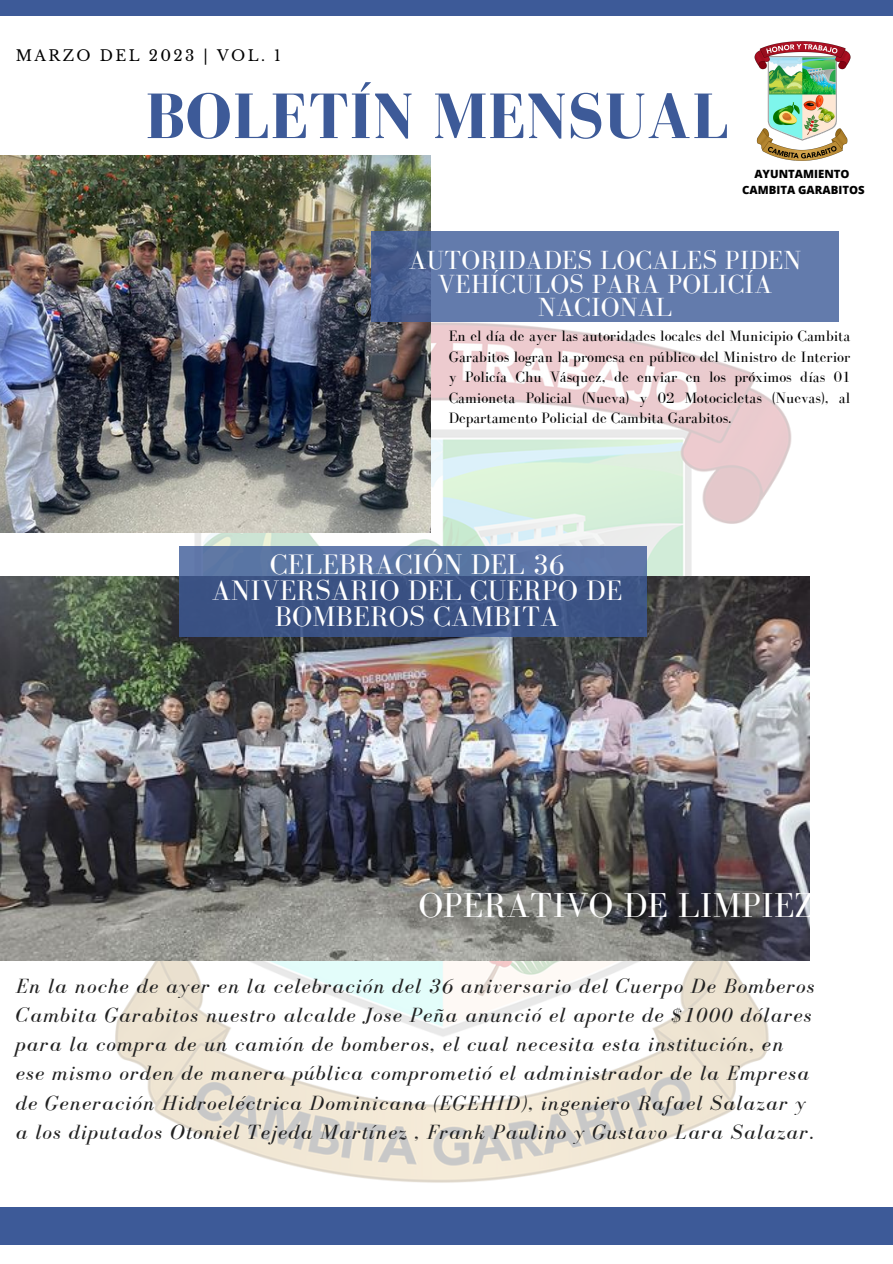
<style>
.page{position:relative;width:893px;height:1264px;background:#fff}
.page>*{position:absolute;margin:0;border:0;box-sizing:border-box;transform-origin:0 0}
.t1{font:700 65.85px "Bodoni FLF";letter-spacing:.01em;color:#3d5a98}
.t2{font:35.55px "Bodoni FLF";letter-spacing:.01em;color:#fff}
.t3{font:28.95px/25.8px "Bodoni FLF";letter-spacing:.01em;color:#fff;text-align:center}
.t4{font:27px/23.5px "Bodoni FLF";letter-spacing:.01em;color:#fff;text-align:center}
.t5{font:italic 21.15px/29.2px "Bodoni FLF";letter-spacing:.06em;color:#222}
.t6{font:15.45px/20.4px "Bodoni FLF";color:#000;text-align:justify}
.t7{font:15px "Libre Baskerville";letter-spacing:.16em;color:#000}
.t8{font:800 11.4px/15.8px "Open Sans";color:#000;text-align:center}
</style>
<div class="page">
<div style="left:0;top:1207px;width:892px;height:37px;background:#3d5a98"></div>
<div style="left:0;top:0;width:892px;height:16px;background:#3d5a98"></div>
<img style="left:92px;top:321px;width:711px;height:862px">
<img style="left:0;top:155px;width:431px;height:377px">
<svg style="left:371px;top:232px;width:468px;height:89px;background:#5f77a8"></svg>
<img style="left:0;top:576px;width:809px;height:384px">
<svg style="left:179px;top:546px;width:467px;height:90px;background:#465e8f"></svg>
<img style="left:754px;top:41px;width:97px;height:120px">
<p class="t7" style="left:16px;top:46px;width:266px">MARZO DEL 2023 | VOL. 1</p>
<h1 class="t1" style="left:145px;top:80px;width:585px">BOLETÍN MENSUAL</h1>
<p class="t8" style="left:742px;top:166px;width:124px">AYUNTAMIENTO<br>CAMBITA GARABITOS</p>
<p class="t4" style="left:409px;top:248px;width:394px">AUTORIDADES LOCALES PIDEN<br>VEHÍCULOS PARA POLICÍA<br>NACIONAL</p>
<p class="t6" style="left:448px;top:326px;width:403px">En el día de ayer las autoridades locales del Municipio Cambita Garabitos logran la promesa en público del Ministro de Interior y Policía Chu Vásquez, de enviar en los próximos días 01<br>Camioneta Policial (Nueva) y 02 Motocicletas (Nuevas), al Departamento Policial de Cambita Garabitos.</p>
<h3 class="t3" style="left:212px;top:551px;width:412px">CELEBRACIÓN DEL 36<br>ANIVERSARIO DEL CUERPO DE<br>BOMBEROS CAMBITA</h3>
<h2 class="t2" style="left:418px;top:886px;width:420px">OPERATIVO DE LIMPIEZA</h2>
<p class="t5" style="left:16px;top:970px;width:800px">En la noche de ayer en la celebración del 36 aniversario del Cuerpo De Bomberos Cambita Garabitos nuestro alcalde Jose Peña anunció el aporte de $1000 dólares para la compra de un camión de bomberos, el cual necesita esta institución, en ese mismo orden de manera pública comprometió el administrador de la Empresa de Generación Hidroeléctrica Dominicana (EGEHID), ingeniero Rafael Salazar y a los diputados Otoniel Tejeda Martínez , Frank Paulino y Gustavo Lara Salazar.</p>
</div>
